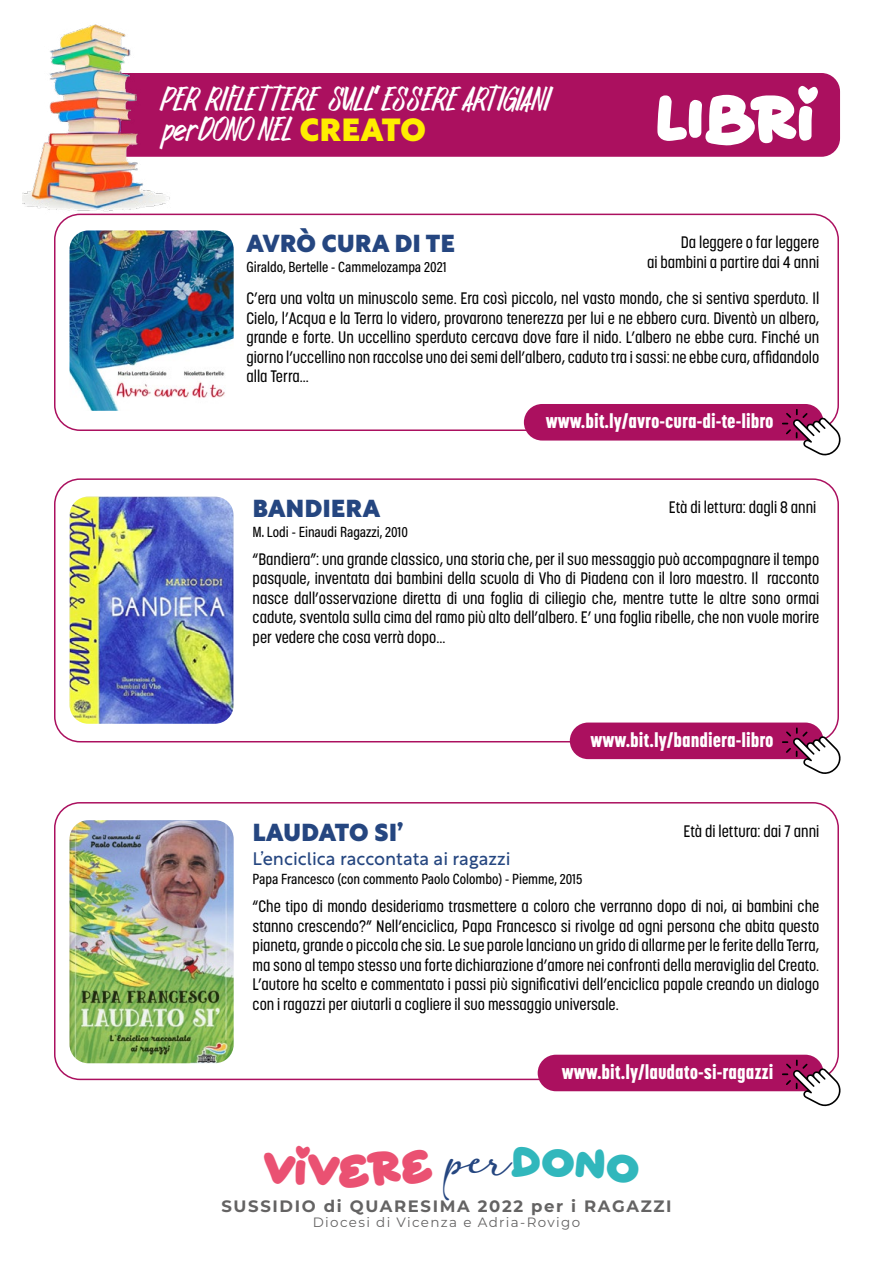
<style>
.page{position:relative;width:893px;height:1263px;background:#fff}
.page>*{position:absolute;margin:0;border:0;box-sizing:border-box;transform-origin:0 0}
.t1{font:55.5px "Quick Love";letter-spacing:-.015em;color:#fff}
.t2{font:39.6px "Quick Love";color:#ea5172}
.t3{font:36.3px "adelia";color:#254680}
.t4{font:33px/30px "Granfold";letter-spacing:-.125em;color:#fff}
.t5{font:900 24px "Rustica";letter-spacing:.02em;color:#254680}
.t6{font:900 24px "Rustica";letter-spacing:-.005em;color:#254680}
.t7{font:800 19.5px "Korolev Condensed";color:#fff}
.t8{font:18px "Rustica";color:#254680}
.t9{font:500 16.5px/19.5px "Korolev Condensed";color:#000;text-align:justify}
.t10{font:700 16.5px "Montserrat";letter-spacing:.1em;color:#646363}
.t11{font:500 15px "Acumin Pro Cond";color:#000}
.t12{font:13.5px "Montserrat";letter-spacing:.1em;color:#646363}
.s1{font-family:"Rustica";font-weight:900;font-size:31.35px;color:#ffed00}
</style>
<div class="page">
<div style="left:92px;top:73px;width:748px;height:84px;background:#ab105f;border-radius:19px"></div>
<div style="left:54px;top:214px;width:785px;height:217px;border:2px solid #ab105f;border-radius:25px"></div>
<div style="left:54px;top:478px;width:785px;height:264px;border:2px solid #ab105f;border-radius:25px"></div>
<div style="left:54px;top:802px;width:785px;height:278px;border:2px solid #ab105f;border-radius:25px"></div>
<img style="left:70px;top:496px;width:164px;height:228px">
<img style="left:70px;top:232px;width:164px;height:179px">
<img style="left:70px;top:820px;width:164px;height:243px">
<div style="left:524px;top:404px;width:299px;height:37px;background:#ab105f;border-radius:18px"></div>
<svg style="left:782px;top:409px;width:59px;height:47px"></svg>
<div style="left:570px;top:722px;width:253px;height:37px;background:#ab105f;border-radius:18px"></div>
<svg style="left:782px;top:727px;width:59px;height:47px"></svg>
<div style="left:538px;top:1055px;width:285px;height:36px;background:#ab105f;border-radius:18px"></div>
<svg style="left:782px;top:1059px;width:59px;height:47px"></svg>
<img style="left:22px;top:24px;width:200px;height:216px">
<h3 class="t4" style="left:159px;top:87px;width:396px">PER RIFLETTERE SULL'ESSERE ARTIGIANI perDONO NEL <span class="s1">CREATO</span></h3>
<h1 class="t1" style="left:656px;top:86px;width:165px">LIBRi</h1>
<h3 class="t5" style="left:247px;top:223px;width:210px">AVRÒ CURA DI TE</h3>
<p class="t11" style="left:246px;top:257px;width:202px">Giraldo, Bertelle - Cammelozampa 2021</p>
<p class="t9" style="left:246px;top:289px;width:574px">C’era una volta un minuscolo seme. Era così piccolo, nel vasto mondo, che si sentiva sperduto. Il Cielo, l’Acqua e la Terra lo videro, provarono tenerezza per lui e ne ebbero cura. Diventò un albero, grande e forte. Un uccellino sperduto cercava dove fare il nido. L’albero ne ebbe cura. Finché un giorno l’uccellino non raccolse uno dei semi dell’albero, caduto tra i sassi: ne ebbe cura, affidandolo alla Terra...</p>
<p class="t9" style="left:647px;top:233px;width:174px;text-align:right">Da leggere o far leggere<br>ai bambini a partire dai 4 anni</p>
<p class="t7" style="left:546px;top:410px;width:229px">www.bit.ly/avro-cura-di-te-libro</p>
<h3 class="t5" style="left:253px;top:488px;width:129px">BANDIERA</h3>
<p class="t11" style="left:253px;top:522px;width:157px">M. Lodi - Einaudi Ragazzi, 2010</p>
<p class="t9" style="left:253px;top:549px;width:568px">“Bandiera”: una grande classico, una storia che, per il suo messaggio può accompagnare il tempo pasquale, inventata dai bambini della scuola di Vho di Piadena con il loro maestro. Il racconto nasce dall’osservazione diretta di una foglia di ciliegio che, mentre tutte le altre sono ormai cadute, sventola sulla cima del ramo più alto dell’albero. E’ una foglia ribelle, che non vuole morire per vedere che cosa verrà dopo...</p>
<p class="t9" style="left:669px;top:497px;width:149px">Età di lettura: dagli 8 anni</p>
<p class="t7" style="left:591px;top:729px;width:185px">www.bit.ly/bandiera-libro</p>
<h3 class="t6" style="left:253px;top:811px;width:152px">LAUDATO SI’</h3>
<p class="t8" style="left:253px;top:843px;width:260px">L’enciclica raccontata ai ragazzi</p>
<p class="t11" style="left:253px;top:869px;width:331px">Papa Francesco (con commento Paolo Colombo) - Piemme, 2015</p>
<p class="t9" style="left:253px;top:896px;width:568px">“Che tipo di mondo desideriamo trasmettere a coloro che verranno dopo di noi, ai bambini che stanno crescendo?” Nell’enciclica, Papa Francesco si rivolge ad ogni persona che abita questo pianeta, grande o piccola che sia. Le sue parole lanciano un grido di allarme per le ferite della Terra, ma sono al tempo stesso una forte dichiarazione d’amore nei confronti della meraviglia del Creato.<br>L’autore ha scelto e commentato i passi più significativi dell’enciclica papale creando un dialogo con i ragazzi per aiutarli a cogliere il suo messaggio universale.</p>
<p class="t9" style="left:683px;top:821px;width:137px">Età di lettura: dai 7 anni</p>
<h2 class="t2" style="left:307px;top:1146px;width:35px">v</h2>
<h3 class="t3" style="left:490px;top:1140px;width:23px">r</h3>
<p class="t7" style="left:562px;top:1061px;width:213px">www.bit.ly/laudato-si-ragazzi</p>
<p class="t10" style="left:221px;top:1195px;width:452px">SUSSIDIO di QUARESIMA 2022 per i RAGAZZI</p>
<p class="t12" style="left:313px;top:1213px;width:269px">Diocesi di Vicenza e Adria-Rovigo</p>
</div>
